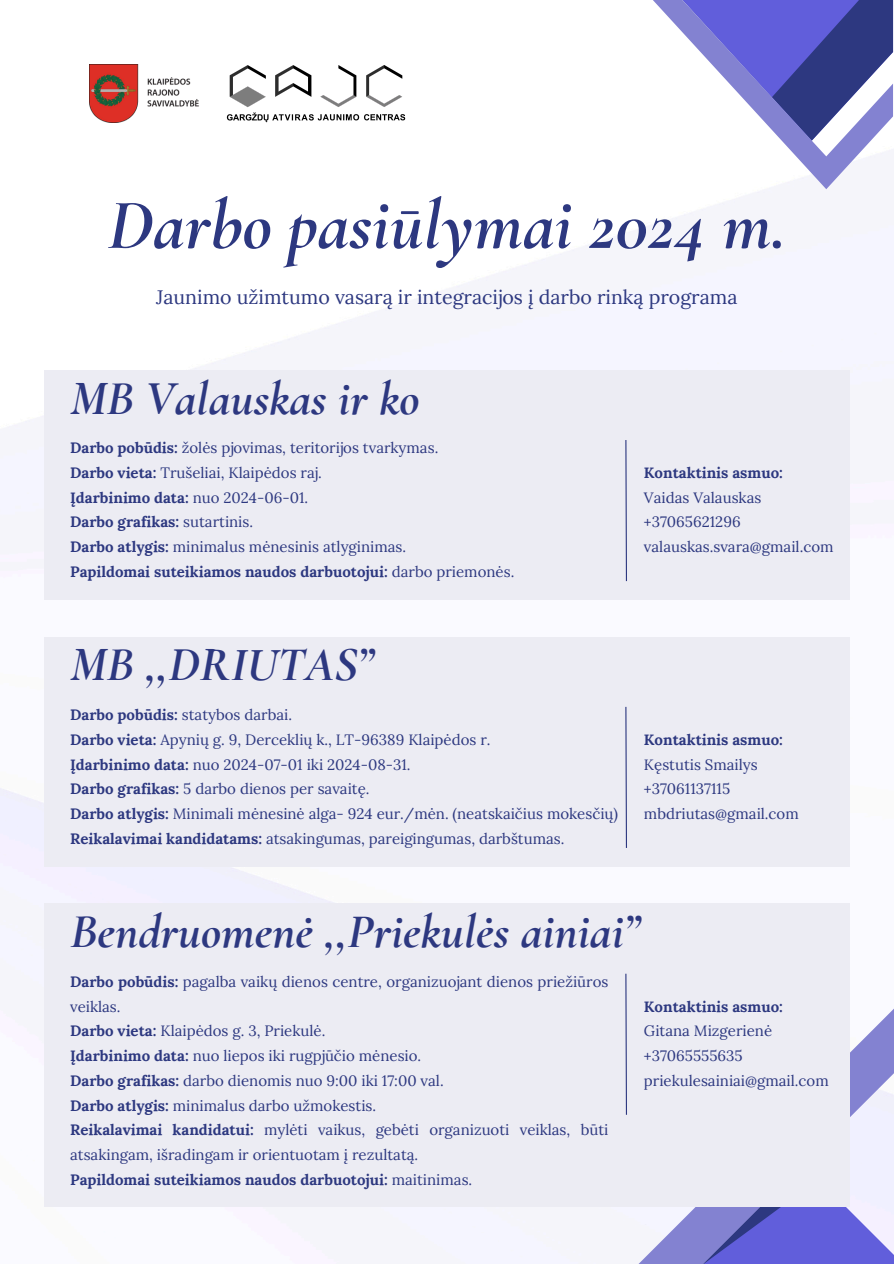
<style>
.page{position:relative;width:894px;height:1264px;background:#fff}
.page>*{position:absolute;margin:0;border:0;box-sizing:border-box;transform-origin:0 0}
.t1{font:italic 700 71.55px "Cormorant Garamond";color:#2d3880}
.t2{font:italic 700 49.05px "Cormorant Garamond";color:#2d3880}
.t3{font:19.65px "Lora";color:#2d3880}
.t4{font:15px/24.8px "Lora";color:#2d3880}
.t5{font:700 15px "Lora";color:#2d3880}
.s1{font-weight:700}
.s2{font-weight:400}
</style>
<div class="page">
<img style="left:0;top:0;width:893px;height:998px">
<svg style="left:650px;top:0;width:242px;height:189px"></svg>
<svg style="left:639px;top:998px;width:254px;height:265px"></svg>
<svg style="left:701px;top:1164px;width:192px;height:99px"></svg>
<img style="left:89px;top:64px;width:121px;height:58px">
<img style="left:226px;top:64px;width:179px;height:58px">
<div style="left:44px;top:370px;width:804px;height:229px;background:#ececf3"></div>
<svg style="left:625px;top:440px;width:2px;height:142px"></svg>
<div style="left:44px;top:637px;width:804px;height:229px;background:#ececf3"></div>
<svg style="left:625px;top:706px;width:2px;height:142px"></svg>
<div style="left:44px;top:903px;width:804px;height:304px;background:#ececf3"></div>
<svg style="left:625px;top:973px;width:2px;height:142px"></svg>
<p class="t1" style="left:107px;top:182px;width:680px">Darbo pasiūlymai 2024 m.</p>
<h1 class="t3" style="left:156px;top:285px;width:582px">Jaunimo užimtumo vasarą ir integracijos į darbo rinką programa</h1>
<h4 class="t2" style="left:70px;top:368px;width:350px">MB Valauskas ir ko</h4>
<h3 class="t4" style="left:70px;top:435px;width:369px"><span class="s1">Darbo pobūdis:</span> žolės pjovimas, teritorijos tvarkymas.</h3>
<p class="t4" style="left:70px;top:460px;width:253px"><span class="s1">Darbo vieta:</span> Trušeliai, Klaipėdos raj.</p>
<p class="t5" style="left:70px;top:487px;width:239px">Įdarbinimo data: <span class="s2">nuo 2024-06-01.</span></p>
<p class="t5" style="left:70px;top:512px;width:184px">Darbo grafikas: <span class="s2">sutartinis.</span></p>
<p class="t4" style="left:70px;top:534px;width:337px"><span class="s1">Darbo atlygis:</span> minimalus mėnesinis atlyginimas.</p>
<p class="t5" style="left:70px;top:562px;width:445px">Papildomai suteikiamos naudos darbuotojui: <span class="s2">darbo priemonės.</span></p>
<p class="t5" style="left:643px;top:463px;width:140px">Kontaktinis asmuo:</p>
<p class="t4" style="left:643px;top:485px;width:191px">Vaidas Valauskas +37065621296 valauskas.svara@gmail.com</p>
<p class="t2" style="left:70px;top:635px;width:304px">MB ,,DRIUTAS”</p>
<h2 class="t4" style="left:70px;top:702px;width:223px"><span class="s1">Darbo pobūdis:</span> statybos darbai.</h2>
<p class="t4" style="left:70px;top:727px;width:422px"><span class="s1">Darbo vieta:</span> Apynių g. 9, Derceklių k., LT-96389 Klaipėdos r.</p>
<p class="t4" style="left:70px;top:751px;width:342px"><span class="s1">Įdarbinimo data:</span> nuo 2024-07-01 iki 2024-08-31.</p>
<p class="t4" style="left:70px;top:776px;width:301px"><span class="s1">Darbo grafikas:</span> 5 darbo dienos per savaitę.</p>
<p class="t4" style="left:70px;top:801px;width:549px"><span class="s1">Darbo atlygis:</span> Minimali mėnesinė alga- 924 eur./mėn. (neatskaičius mokesčių)</p>
<p class="t4" style="left:70px;top:826px;width:495px"><span class="s1">Reikalavimai kandidatams:</span> atsakingumas, pareigingumas, darbštumas.</p>
<p class="t5" style="left:643px;top:729px;width:140px">Kontaktinis asmuo:</p>
<p class="t4" style="left:643px;top:751px;width:156px">Kęstutis Smailys +37061137115 mbdriutas@gmail.com</p>
<p class="t2" style="left:70px;top:901px;width:570px">Bendruomenė ,,Priekulės ainiai”</p>
<h3 class="t4" style="left:70px;top:969px;width:539px"><span class="s1">Darbo pobūdis:</span> pagalba vaikų dienos centre, organizuojant dienos priežiūros veiklas.</h3>
<p class="t4" style="left:70px;top:1018px;width:257px"><span class="s1">Darbo vieta:</span> Klaipėdos g. 3, Priekulė.</p>
<p class="t4" style="left:70px;top:1043px;width:352px"><span class="s1">Įdarbinimo data:</span> nuo liepos iki rugpjūčio mėnesio.</p>
<p class="t4" style="left:70px;top:1068px;width:375px"><span class="s1">Darbo grafikas:</span> darbo dienomis nuo 9:00 iki 17:00 val.</p>
<p class="t4" style="left:70px;top:1092px;width:307px"><span class="s1">Darbo atlygis:</span> minimalus darbo užmokestis.</p>
<p class="t4" style="left:70px;top:1117px;width:539px"><span class="s1">Reikalavimai kandidatui:</span> mylėti vaikus, gebėti organizuoti veiklas, būti atsakingam, išradingam ir orientuotam į rezultatą.</p>
<p class="t5" style="left:70px;top:1169px;width:403px">Papildomai suteikiamos naudos darbuotojui: <span class="s2">maitinimas.</span></p>
<p class="t5" style="left:643px;top:996px;width:140px">Kontaktinis asmuo:</p>
<p class="t4" style="left:643px;top:1018px;width:186px">Gitana Mizgerienė +37065555635 priekulesainiai@gmail.com</p>
</div>
